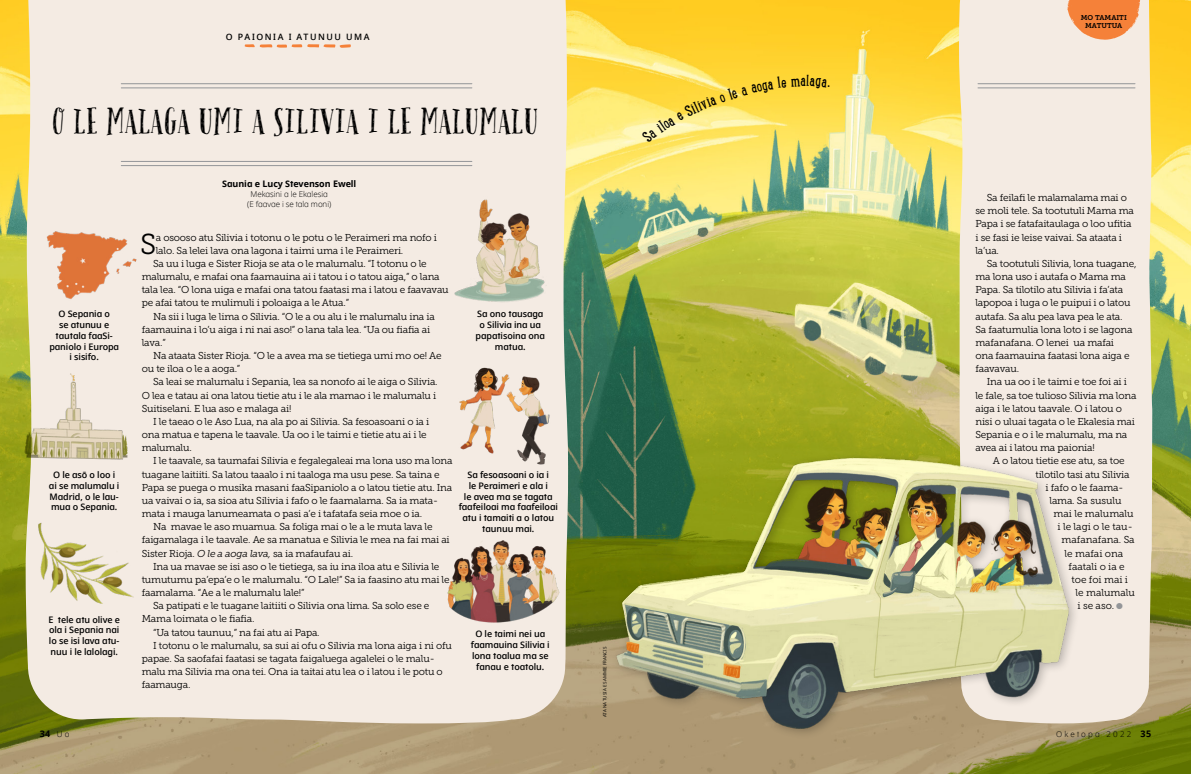
<style>
.page{position:relative;width:1191px;height:774px;background:#fff}
.page>*{position:absolute;margin:0;border:0;box-sizing:border-box;transform-origin:0 0}
.ARTCL_title_Pacific{font:31px "Pacific Northwest Rough";letter-spacing:.03em;color:#000}
.ARTCL_para_first{font:28.7px "Museo Slablds Lat 300";color:#000}
.ARTCL_para{font:10px/13.2px "Museo Slablds Lat 300";letter-spacing:-.02em;color:#000}
.ARTCL_para_first-2{font:10px/13.2px "Museo Slablds Lat 300";letter-spacing:-.02em;color:#000}
.FIGimg_para{font:600 9px/10.8px "Dots Solidlds Lat";letter-spacing:-.01em;color:#000;text-align:center}
.ARTCL-BY_para_first{font:700 9px "Dots Solidlds Lat";letter-spacing:-.005em;color:#000}
.t1{font:600 8.8px "Dots Solidlds Lat";letter-spacing:.175em;color:#000}
.ARTCL-BY_para{font:300 8px "Dots Solidlds Lat";letter-spacing:-.005em;color:#000}
.ARTCL-BY_para-2{font:300 8px "Dots Solidlds Lat";letter-spacing:.28em;color:#000}
.t2{font:7px/8px "Museo Slablds Lat 700";color:#000;text-align:center}
.FIGimg-CRDT_para{font:4.5px "Dots Solidlds Lat";color:#000}
.s1{font-family:"Museo Slablds Lat 300 Italic"}
.s2{font-family:"Ding P Ilds Dpi";font-size:8.5px;color:#939598}
.s3{font-weight:300;font-size:8px}
.s4{font-weight:700;font-size:9px}
</style>
<div class="page">
<img style="left:0;top:0;width:1191px;height:774px">
<div style="left:26px;top:0;width:542px;height:723px;background:#f4ebe3"></div>
<div style="left:959px;top:0;width:194px;height:723px;background:#f4ebe3"></div>
<svg style="left:244px;top:44px;width:107px;height:4px"></svg>
<img style="left:579px;top:415px;width:513px;height:359px">
<img style="left:456px;top:360px;width:98px;height:109px">
<img style="left:447px;top:186px;width:112px;height:126px">
<img style="left:24px;top:512px;width:126px;height:103px">
<img style="left:16px;top:373px;width:113px;height:102px">
<img style="left:37px;top:218px;width:104px;height:92px">
<img style="left:437px;top:532px;width:127px;height:97px">
<svg style="left:1067px;top:0;width:73px;height:40px;background:#f4975d"></svg>
<hr style="left:121px;top:161px;width:351px;height:1px;background:#939598">
<hr style="left:121px;top:165px;width:351px;height:1px;background:#939598">
<hr style="left:121px;top:83px;width:351px;height:1px;background:#939598">
<hr style="left:121px;top:87px;width:351px;height:1px;background:#939598">
<hr style="left:978px;top:83px;width:157px;height:1px;background:#939598">
<hr style="left:978px;top:87px;width:157px;height:1px;background:#939598">
<svg style="left:641px;top:75px;width:189px;height:68px;background:#fde15d"></svg>
<p class="t1" style="left:226px;top:30px;width:145px">O PAIONIA I ATUNUU UMA</p>
<p class="ARTCL_title_Pacific" style="left:53px;top:102px;width:487px">O LE MALAGA UMI A SILIVIA I LE MALUMALU</p>
<p class="FIGimg_para" style="left:49px;top:309px;width:71px">O Sepania o<br>se atunuu e tautala faaSi&shy;paniolo i Europa i sisifo.</p>
<p class="FIGimg_para" style="left:49px;top:469px;width:72px">O le asō o loo i ai se malumalu i<br>Madrid, o le lau&shy;mua o Sepania.</p>
<p class="FIGimg_para" style="left:48px;top:614px;width:73px;text-align:justify">E tele atu olive e ola i Sepania nai lo se isi lava atu&shy;nuu i le lalolagi.</p>
<p class="ARTCL-BY_para_first" style="left:222px;top:176px;width:136px">Saunia e Lucy Stevenson Ewell</p>
<p class="ARTCL-BY_para" style="left:251px;top:188px;width:79px">Mekasini a le Ekalesia</p>
<p class="ARTCL-BY_para" style="left:247px;top:198px;width:86px">(E faavae i se tala moni)</p>
<p class="ARTCL_para_first" style="left:140px;top:222px;width:18px">S</p>
<p class="ARTCL_para_first-2" style="left:156px;top:230px;width:283px">a osooso atu Silivia i totonu o le potu o le Peraimeri ma nofo i lalo. Sa lelei lava ona lagona i taimi uma i le Peraimeri.</p>
<p class="ARTCL_para" style="left:142px;top:256px;width:308px;text-indent:11px">Sa uu i luga e Sister Rioja se ata o le malumalu. “I totonu o le malumalu, e mafai ona faamauina ai i tatou i o tatou aiga,” o lana tala lea. “O lona uiga e mafai ona tatou faatasi ma i latou e faavavau pe afai tatou te mulimuli i poloaiga a le Atua.”</p>
<p class="ARTCL_para" style="left:142px;top:309px;width:294px;text-indent:11px">Na sii i luga le lima o Silivia. “O le a ou alu i le malumalu ina ia faamauina i lo’u aiga i ni nai aso!” o lana tala lea. “Ua ou fiafia ai lava.”</p>
<p class="ARTCL_para" style="left:142px;top:349px;width:301px;text-indent:11px">Na ataata Sister Rioja. “O le a avea ma se tietiega umi mo oe! Ae ou te iloa o le a aoga.”</p>
<p class="ARTCL_para" style="left:142px;top:375px;width:297px;text-indent:11px">Sa leai se malumalu i Sepania, lea sa nonofo ai le aiga o Silivia.<br>O lea e tatau ai ona latou tietie atu i le ala mamao i le malumalu i<br>Suitiselani. E lua aso e malaga ai!</p>
<p class="ARTCL_para" style="left:142px;top:414px;width:289px;text-indent:11px">I le taeao o le Aso Lua, na ala po ai Silivia. Sa fesoasoani o ia i ona matua e tapena le taavale. Ua oo i le taimi e tietie atu ai i le malumalu.</p>
<p class="ARTCL_para" style="left:142px;top:454px;width:312px;text-indent:11px">I le taavale, sa taumafai Silivia e fegalegaleai ma lona uso ma lona tuagane laitiiti. Sa latou taaalo i ni taaloga ma usu pese. Sa taina e Papa se puega o musika masani faaSipaniolo a o latou tietie atu. Ina ua vaivai o ia, sa sioa atu Silivia i fafo o le faamalama. Sa ia mata&shy;mata i mauga lanumeamata o pasi a’e i tafatafa seia moe o ia.</p>
<p class="ARTCL_para" style="left:142px;top:520px;width:309px;text-indent:11px">Na mavae le aso muamua. Sa foliga mai o le a le muta lava le faigamalaga i le taavale. Ae sa manatua e Silivia le mea na fai mai ai<br>Sister Rioja. <span class="s1">O le a aoga lava,</span> sa ia mafaufau ai.</p>
<p class="ARTCL_para" style="left:142px;top:559px;width:309px;text-indent:11px">Ina ua mavae se isi aso o le tietiega, sa iu ina iloa atu e Silivia le tumutumu pa’epa’e o le malumalu. “O Lale!” Sa ia faasino atu mai le faamalama. “Ae a le malumalu lale!”</p>
<p class="ARTCL_para" style="left:142px;top:599px;width:289px;text-indent:11px">Sa patipati e le tuagane laitiiti o Silivia ona lima. Sa solo ese e<br>Mama loimata o le fiafia.</p>
<p class="ARTCL_para" style="left:153px;top:625px;width:168px">“Ua tatou taunuu,” na fai atu ai Papa.</p>
<p class="ARTCL_para" style="left:142px;top:638px;width:312px;text-indent:11px">I totonu o le malumalu, sa sui ai ofu o Silivia ma lona aiga i ni ofu papae. Sa saofafai faatasi se tagata faigaluega agalelei o le malu&shy;malu ma Silivia ma ona tei. Ona ia taitai atu lea o i latou i le potu o faamauga.</p>
<p class="FIGimg_para" style="left:475px;top:309px;width:71px">Sa ono tausaga o Silivia ina ua papatisoina ona matua.</p>
<p class="FIGimg_para" style="left:459px;top:469px;width:101px">Sa fesoasoani o ia i<br>le Peraimeri e ala i<br>le avea ma se tagata faafeiloai ma faafeiloai atu i tamaiti a o latou taunuu mai.</p>
<p class="FIGimg_para" style="left:471px;top:629px;width:80px">O le taimi nei ua faamauina Silivia i lona toalua ma se fanau e toatolu.</p>
<p class="FIGimg-CRDT_para" style="left:601px;top:717px;width:72px;rotate:-90deg">ATA NA TUSIA E SAMMIE FRANCIS</p>
<p class="t2" style="left:1080px;top:13px;width:48px">MO TAMAITI<br>MATUTUA</p>
<p class="ARTCL_para" style="left:975px;top:191px;width:160px;text-indent:11px">Sa feilafi le malamalama mai o se moli tele. Sa tootutuli Mama ma<br>Papa i se fatafaitaulaga o loo ufitia i se fasi ie leise vaivai. Sa ataata i la’ua.</p>
<p class="ARTCL_para" style="left:975px;top:256px;width:162px;text-indent:11px">Sa tootutuli Silivia, lona tuagane, ma lona uso i autafa o Mama ma<br>Papa. Sa tilotilo atu Silivia i fa’ata lapopoa i luga o le puipui i o latou autafa. Sa alu pea lava pea le ata.<br>Sa faatumulia lona loto i se lagona mafanafana. O lenei ua mafai<br>ona faamauina faatasi lona aiga e faavavau.</p>
<p class="ARTCL_para" style="left:975px;top:375px;width:162px;text-indent:11px">Ina ua oo i le taimi e toe foi ai i le fale, sa toe tulioso Silivia ma lona aiga i le latou taavale. O i latou o nisi o uluai tagata o le Ekalesia mai<br>Sepania e o i le malumalu, ma na avea ai i latou ma paionia!</p>
<p class="ARTCL_para" style="left:992px;top:454px;width:133px">A o latou tietie ese atu, sa toe</p>
<p class="ARTCL_para" style="left:1035px;top:467px;width:96px">tilotilo tasi atu Silivia</p>
<p class="ARTCL_para" style="left:1045px;top:480px;width:79px">i fafo o le faama-</p>
<p class="ARTCL_para" style="left:1049px;top:493px;width:74px">lama. Sa susulu</p>
<p class="ARTCL_para" style="left:1053px;top:507px;width:82px">mai le malumalu</p>
<p class="ARTCL_para" style="left:1057px;top:520px;width:77px">i le lagi o le tau-</p>
<p class="ARTCL_para" style="left:1061px;top:533px;width:75px">mafanafana. Sa</p>
<p class="ARTCL_para" style="left:1064px;top:546px;width:60px">le mafai ona</p>
<p class="ARTCL_para" style="left:1068px;top:559px;width:58px">faatali o ia e</p>
<p class="ARTCL_para" style="left:1071px;top:572px;width:58px">toe foi mai i</p>
<p class="ARTCL_para" style="left:1075px;top:586px;width:61px">le malumalu</p>
<p class="ARTCL_para" style="left:1077px;top:599px;width:47px">i se aso. <span class="s2">●</span></p>
<p class="ARTCL-BY_para_first" style="left:40px;top:727px;width:31px">34 <span class="s3">Uo</span></p>
<p class="ARTCL-BY_para-2" style="left:1056px;top:728px;width:97px">Oketopa 2022 <span class="s4">35</span></p>
</div>
